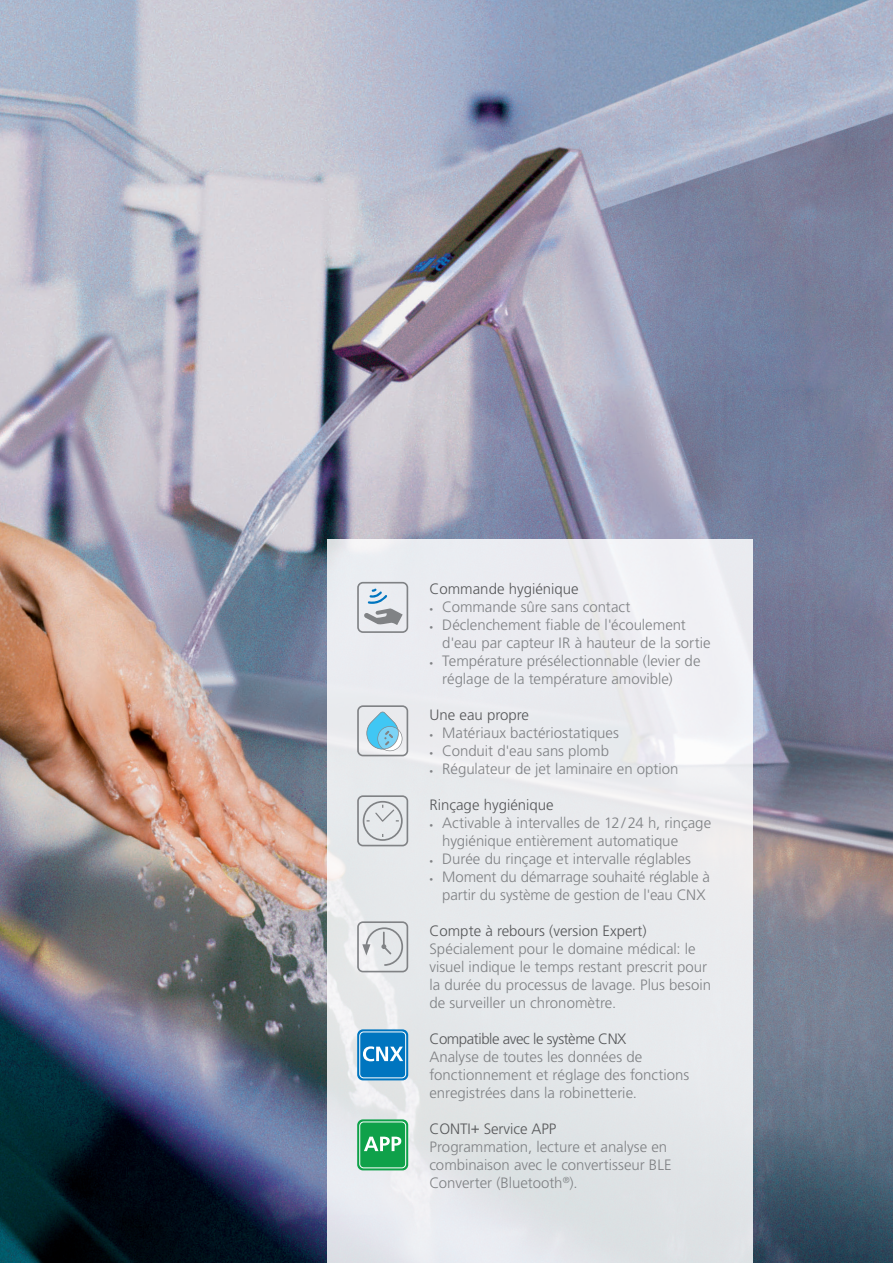
<style>
.page{position:relative;width:893px;height:1263px;background:#fff}
.page>*{position:absolute;margin:0;border:0;box-sizing:border-box;transform-origin:0 0}
.t1{font:300 15px/18px "Frutiger LT Pro";color:#808285}
.t2{font:300 15px "Frutiger LT Pro";color:#57585a}
.t3{font:300 15px "Frutiger LT Pro";letter-spacing:-.03em;color:#57585a}
.s1{font-size:7.5px}
</style>
<div class="page">
<img style="left:0;top:0;width:893px;height:1263px">
<div style="left:327px;top:539px;width:425px;height:724px;background:#e8eaed"></div>
<svg style="left:357px;top:582px;width:51px;height:51px"></svg>
<svg style="left:357px;top:705px;width:51px;height:51px"></svg>
<svg style="left:357px;top:795px;width:51px;height:51px"></svg>
<svg style="left:357px;top:921px;width:51px;height:51px"></svg>
<svg style="left:357px;top:1029px;width:51px;height:51px"></svg>
<div style="left:360px;top:1032px;width:46px;height:46px;background:#0075bf;border-radius:4px"></div>
<div style="left:359px;top:1031px;width:47px;height:47px;border:1px solid #fff;border-radius:4px"></div>
<svg style="left:363px;top:1046px;width:40px;height:15px"></svg>
<svg style="left:357px;top:1119px;width:51px;height:51px"></svg>
<div style="left:360px;top:1122px;width:46px;height:46px;background:#0fa14a;border-radius:4px"></div>
<div style="left:359px;top:1121px;width:47px;height:47px;border:1px solid #fff;border-radius:4px"></div>
<svg style="left:364px;top:1137px;width:37px;height:14px"></svg>
<p class="t2" style="left:429px;top:580px;width:151px">Commande hygiénique</p>
<p class="t1" style="left:429px;top:598px;width:203px"><span class="s1">•</span> Commande sûre sans contact</p>
<p class="t1" style="left:442px;top:616px;width:270px;text-indent:-13px"><span class="s1">•</span> Déclenchement fiable de l'écoulement d'eau par capteur IR à hauteur de la sortie</p>
<p class="t1" style="left:442px;top:652px;width:260px;text-indent:-13px"><span class="s1">•</span> Température présélectionnable (levier de réglage de la température amovible)</p>
<p class="t2" style="left:429px;top:706px;width:101px">Une eau propre</p>
<p class="t1" style="left:429px;top:724px;width:191px"><span class="s1">•</span> Matériaux bactériostatiques</p>
<p class="t1" style="left:429px;top:742px;width:181px"><span class="s1">•</span> Conduit d'eau sans plomb</p>
<p class="t1" style="left:429px;top:760px;width:251px"><span class="s1">•</span> Régulateur de jet laminaire en option</p>
<p class="t2" style="left:429px;top:796px;width:126px">Rinçage hygiénique</p>
<p class="t1" style="left:442px;top:814px;width:270px;text-indent:-13px"><span class="s1">•</span> Activable à intervalles de 12/24 h, rinçage hygiénique entièrement automatique</p>
<p class="t1" style="left:429px;top:850px;width:263px"><span class="s1">•</span> Durée du rinçage et intervalle réglables</p>
<p class="t1" style="left:429px;top:868px;width:282px;text-align:center"><span class="s1">•</span> Moment du démarrage souhaité réglable à partir du système de gestion de l'eau CNX</p>
<p class="t2" style="left:429px;top:922px;width:219px">Compte à rebours (version Expert)</p>
<p class="t1" style="left:429px;top:940px;width:283px">Spécialement pour le domaine médical: le visuel indique le temps restant prescrit pour la durée du processus de lavage. Plus besoin de surveiller un chronomètre.</p>
<p class="t3" style="left:429px;top:1030px;width:198px">Compatible avec le système CNX</p>
<p class="t1" style="left:429px;top:1048px;width:261px">Analyse de toutes les données de fonctionnement et réglage des fonctions enregistrées dans la robinetterie.</p>
<p class="t2" style="left:429px;top:1120px;width:128px">CONTI+ Service APP</p>
<p class="t1" style="left:429px;top:1138px;width:244px">Programmation, lecture et analyse en combinaison avec le convertisseur BLE<br>Converter (Bluetooth<sup>®</sup>).</p>
</div>
